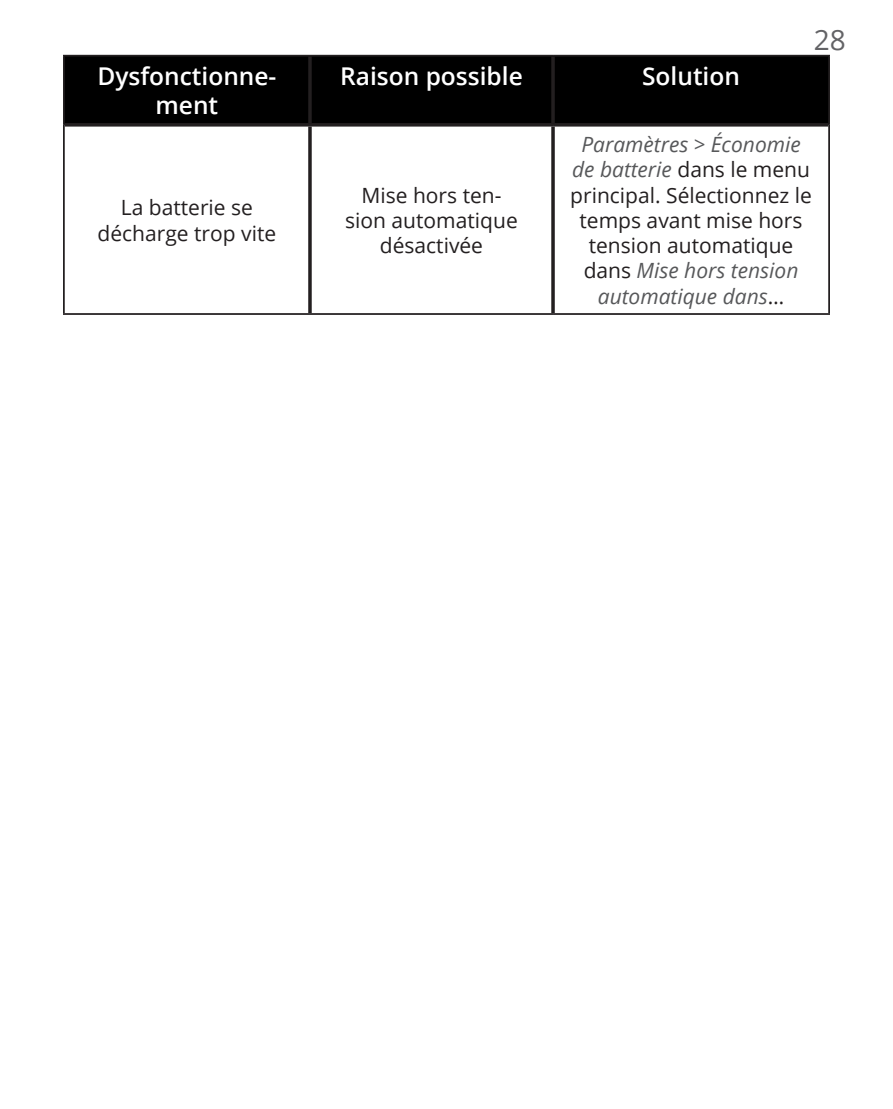
<style>
.page{position:relative;width:893px;height:1109px;background:#fff}
.page>*{position:absolute;margin:0;border:0;box-sizing:border-box;transform-origin:0 0}
.t1{font:28px "Open Sans";color:#636366}
.t2{font:600 24.5px/29.4px "Open Sans";color:#fff;text-align:center}
.Table{font:21px/25.2px "Open Sans";color:#231f20;text-align:center}
.s1{font-style:italic;color:#57585a}
</style>
<div class="page">
<div style="left:65px;top:57px;width:763px;height:66px;background:#000"></div>
<hr style="left:63px;top:55px;width:247px;height:2px;background:#231f20">
<hr style="left:63px;top:57px;width:2px;height:68px;background:#231f20">
<hr style="left:310px;top:55px;width:243px;height:2px;background:#231f20">
<hr style="left:553px;top:55px;width:277px;height:2px;background:#231f20">
<hr style="left:828px;top:57px;width:2px;height:68px;background:#231f20">
<hr style="left:63px;top:125px;width:2px;height:188px;background:#231f20">
<hr style="left:828px;top:125px;width:2px;height:188px;background:#231f20">
<hr style="left:63px;top:313px;width:247px;height:2px;background:#231f20">
<hr style="left:310px;top:313px;width:243px;height:2px;background:#231f20">
<hr style="left:553px;top:313px;width:277px;height:2px;background:#231f20">
<hr style="left:308px;top:57px;width:4px;height:66px;background:#231f20">
<hr style="left:551px;top:57px;width:4px;height:66px;background:#231f20">
<svg style="left:65px;top:123px;width:245px;height:4px"></svg>
<svg style="left:310px;top:123px;width:243px;height:4px"></svg>
<svg style="left:308px;top:127px;width:4px;height:186px"></svg>
<svg style="left:553px;top:123px;width:275px;height:4px"></svg>
<svg style="left:551px;top:127px;width:4px;height:186px"></svg>
<p class="t2" style="left:97px;top:61px;width:181px">Dysfonctionne&shy;ment</p>
<p class="t2" style="left:340px;top:61px;width:184px">Raison possible</p>
<p class="t2" style="left:642px;top:61px;width:99px">Solution</p>
<h1 class="t1" style="left:814px;top:21px;width:34px">88</h1>
<p class="Table" style="left:98px;top:195px;width:180px">La batterie se décharge trop vite</p>
<p class="Table" style="left:345px;top:182px;width:174px">Mise hors ten&shy;sion automatique désactivée</p>
<p class="Table" style="left:570px;top:132px;width:243px"><span class="s1">Paramètres &gt; Économie de batterie</span> dans le menu principal. Sélectionnez le temps avant mise hors tension automatique dans <span class="s1">Mise hors tension automatique dans</span>…</p>
</div>
